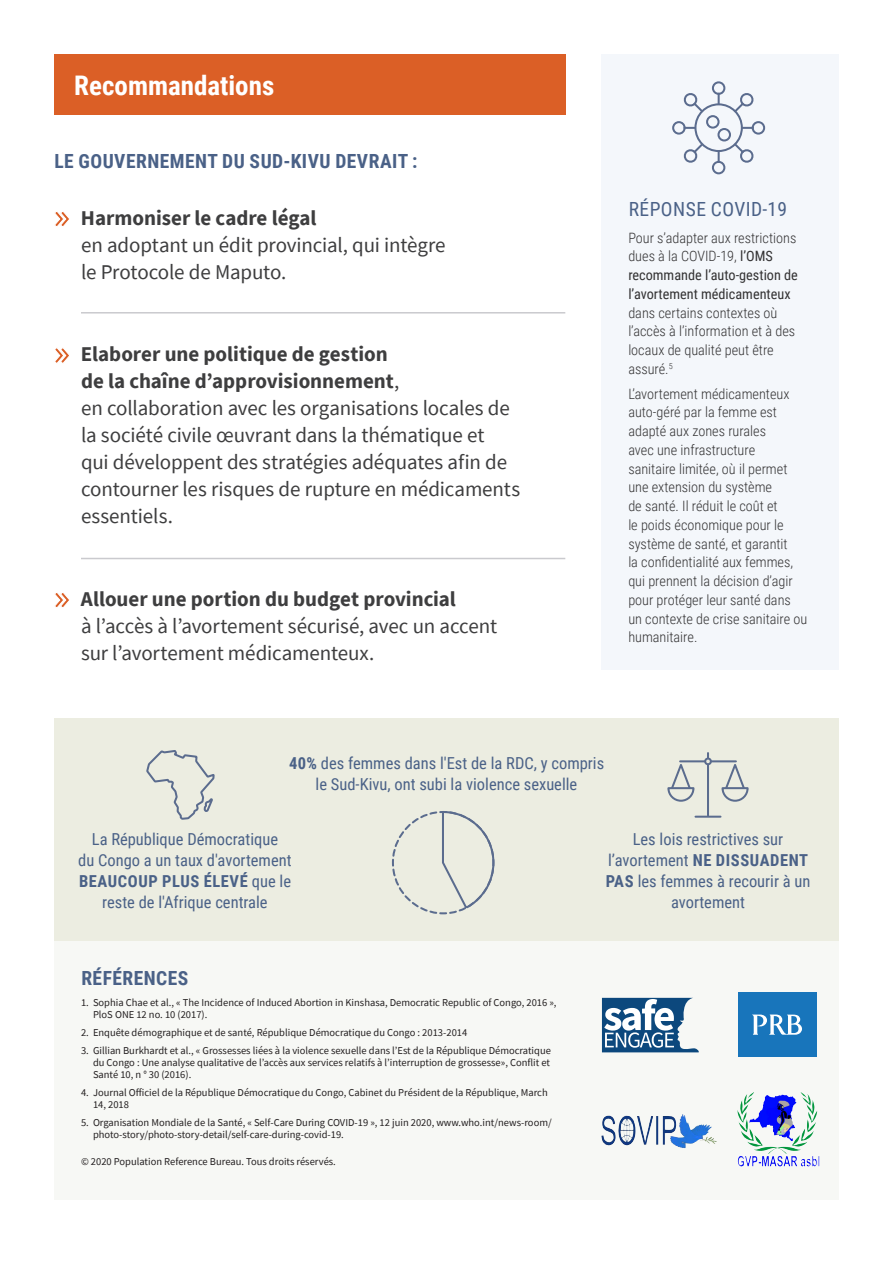
<style>
.page{position:relative;width:893px;height:1263px;background:#fff}
.page>*{position:absolute;margin:0;border:0;box-sizing:border-box;transform-origin:0 0}
.t1{font:700 27px "Roboto Condensed";color:#fff}
.Bullets_-_Recommanda{font:21px/27px "Source Sans Pro";letter-spacing:-.005em;color:#3e3e3f}
.t2{font:700 19.5px "Roboto Condensed";letter-spacing:.025em;color:#4a6187}
.t3{font:19.5px "Roboto Condensed";letter-spacing:.025em;color:#4a6187}
.Infographic_Text{font:16.5px/21px "Roboto Condensed";color:#4a6187;text-align:center}
.Box_Text{font:300 14.25px/18.8px "Roboto Condensed";color:#333233}
.t4{font:10.5px/12px "Source Sans Pro";color:#231f20}
.s1{font-weight:700}
.s2{font-weight:400}
</style>
<div class="page">
<hr style="left:81px;top:312px;width:484px;height:2px;background:#cacace">
<hr style="left:81px;top:558px;width:484px;height:1px;background:#cacace">
<div style="left:54px;top:941px;width:785px;height:259px;background:#f7f8f5"></div>
<div style="left:54px;top:718px;width:784px;height:222px;background:#ecede1"></div>
<svg style="left:55px;top:212px;width:14px;height:14px"></svg>
<svg style="left:55px;top:348px;width:14px;height:15px"></svg>
<svg style="left:55px;top:593px;width:14px;height:14px"></svg>
<div style="left:54px;top:54px;width:511px;height:61px;background:#db5f26"></div>
<div style="left:601px;top:54px;width:238px;height:615px;background:#f4f7fb"></div>
<hr style="left:680px;top:760px;width:56px;height:2px;background:#5b6c8e">
<hr style="left:695px;top:816px;width:25px;height:2px;background:#5b6c8e">
<hr style="left:707px;top:753px;width:2px;height:63px;background:#5b6c8e">
<svg style="left:720px;top:760px;width:29px;height:42px"></svg>
<svg style="left:667px;top:760px;width:28px;height:42px"></svg>
<svg style="left:702px;top:757px;width:11px;height:8px"></svg>
<svg style="left:146px;top:750px;width:69px;height:70px"></svg>
<svg style="left:392px;top:811px;width:103px;height:104px"></svg>
<div style="left:738px;top:992px;width:78px;height:64px;background:#1875bb"></div>
<svg style="left:752px;top:1014px;width:50px;height:21px"></svg>
<svg style="left:602px;top:998px;width:97px;height:54px"></svg>
<img style="left:744px;top:1092px;width:62px;height:7px">
<img style="left:602px;top:1114px;width:115px;height:34px">
<svg style="left:718px;top:95px;width:2px;height:8px"></svg>
<div style="left:712px;top:81px;width:13px;height:14px;border:2px solid #5b6c8e;border-radius:50%"></div>
<svg style="left:718px;top:152px;width:2px;height:9px"></svg>
<div style="left:712px;top:161px;width:13px;height:13px;border:2px solid #5b6c8e;border-radius:50%"></div>
<div style="left:694px;top:103px;width:49px;height:49px;border:2px solid #5b6c8e;border-radius:50%"></div>
<div style="left:706px;top:115px;width:14px;height:14px;border:2px solid #5b6c8e;border-radius:50%"></div>
<div style="left:717px;top:128px;width:14px;height:13px;border:2px solid #5b6c8e;border-radius:50%"></div>
<svg style="left:683px;top:93px;width:22px;height:21px"></svg>
<svg style="left:732px;top:142px;width:22px;height:21px"></svg>
<svg style="left:732px;top:93px;width:22px;height:21px"></svg>
<svg style="left:683px;top:142px;width:22px;height:21px"></svg>
<svg style="left:742px;top:127px;width:10px;height:2px"></svg>
<div style="left:752px;top:121px;width:13px;height:14px;border:2px solid #5b6c8e;border-radius:50%"></div>
<svg style="left:686px;top:127px;width:9px;height:2px"></svg>
<div style="left:672px;top:121px;width:14px;height:14px;border:2px solid #5b6c8e;border-radius:50%"></div>
<h1 class="t1" style="left:74px;top:66px;width:202px">Recommandations</h1>
<h2 class="t2" style="left:54px;top:147px;width:365px">LE GOUVERNEMENT DU SUD-KIVU DEVRAIT :</h2>
<p class="Bullets_-_Recommanda" style="left:81px;top:204px;width:366px"><span class="s1">Harmoniser le cadre légal<br></span>en adoptant un édit provincial, qui intègre le Protocole de Maputo.</p>
<p class="Bullets_-_Recommanda" style="left:81px;top:341px;width:441px"><span class="s1">Elaborer une politique de gestion<br>de la chaîne d’approvisionnement</span>,<br>en collaboration avec les organisations locales de la société civile œuvrant dans la thématique et<br>qui développent des stratégies adéquates afin de contourner les risques de rupture en médicaments essentiels.</p>
<p class="Bullets_-_Recommanda" style="left:81px;top:585px;width:418px"><span class="s1">Allouer une portion du budget provincial<br></span>à l’accès à l’avortement sécurisé, avec un accent sur l’avortement médicamenteux.</p>
<h2 class="t3" style="left:629px;top:196px;width:160px">RÉPONSE COVID-19</h2>
<p class="Box_Text" style="left:628px;top:228px;width:171px">Pour s’adapter aux restrictions dues à la COVID-19, <span class="s2">l’OMS recommande l’auto-gestion de l’avortement médicamenteux </span>dans certains contextes où l’accès à l’information et à des locaux de qualité peut être assuré.<sup>5</sup></p>
<p class="Box_Text" style="left:628px;top:384px;width:180px">L’avortement médicamenteux auto-géré par la femme est adapté aux zones rurales<br>avec une infrastructure<br>sanitaire limitée, où il permet une extension du système<br>de santé. Il réduit le coût et<br>le poids économique pour le système de santé, et garantit<br>la confidentialité aux femmes, qui prennent la décision d’agir pour protéger leur santé dans un contexte de crise sanitaire ou humanitaire.</p>
<p class="Infographic_Text" style="left:289px;top:752px;width:317px"><span class="s1">40%</span> des femmes dans l'Est de la RDC, y compris le Sud-Kivu, ont subi la violence sexuelle</p>
<p class="Infographic_Text" style="left:78px;top:828px;width:215px">La République Démocratique<br>du Congo a un taux d'avortement<br><span class="s1">BEAUCOUP PLUS ÉLEVÉ</span> que le reste de l'Afrique centrale</p>
<h2 class="t2" style="left:81px;top:964px;width:109px">RÉFÉRENCES</h2>
<p class="t4" style="left:93px;top:997px;width:465px;text-indent:-12px">1. Sophia Chae et al., « The Incidence of Induced Abortion in Kinshasa, Democratic Republic of Congo, 2016 »,<br>PloS ONE 12 no. 10 (2017).</p>
<p class="t4" style="left:81px;top:1027px;width:388px">2. Enquête démographique et de santé, République Démocratique du Congo : 2013-2014</p>
<p class="t4" style="left:93px;top:1045px;width:459px;text-align:justify;text-indent:-12px">3. Gillian Burkhardt et al., « Grossesses liées à la violence sexuelle dans l’Est de la République Démocratique du Congo : Une analyse qualitative de l’accès aux services relatifs à l’interruption de grossesse», Conflit et Santé 10, n ° 30 (2016).</p>
<p class="t4" style="left:93px;top:1087px;width:456px;text-indent:-12px">4. Journal Officiel de la République Démocratique du Congo, Cabinet du Président de la République, March<br>14, 2018</p>
<p class="t4" style="left:93px;top:1117px;width:460px;text-indent:-12px">5. Organisation Mondiale de la Santé, « Self-Care During COVID-19 », 12 juin 2020, www.who.int/news-room/ photo-story/photo-story-detail/self-care-during-covid-19.</p>
<p class="t4" style="left:81px;top:1156px;width:256px">© 2020 Population Reference Bureau. Tous droits réservés.</p>
<p class="Infographic_Text" style="left:606px;top:828px;width:206px">Les lois restrictives sur l’avortement <span class="s1">NE DISSUADENT<br>PAS</span> les femmes à recourir à un avortement</p>
</div>
